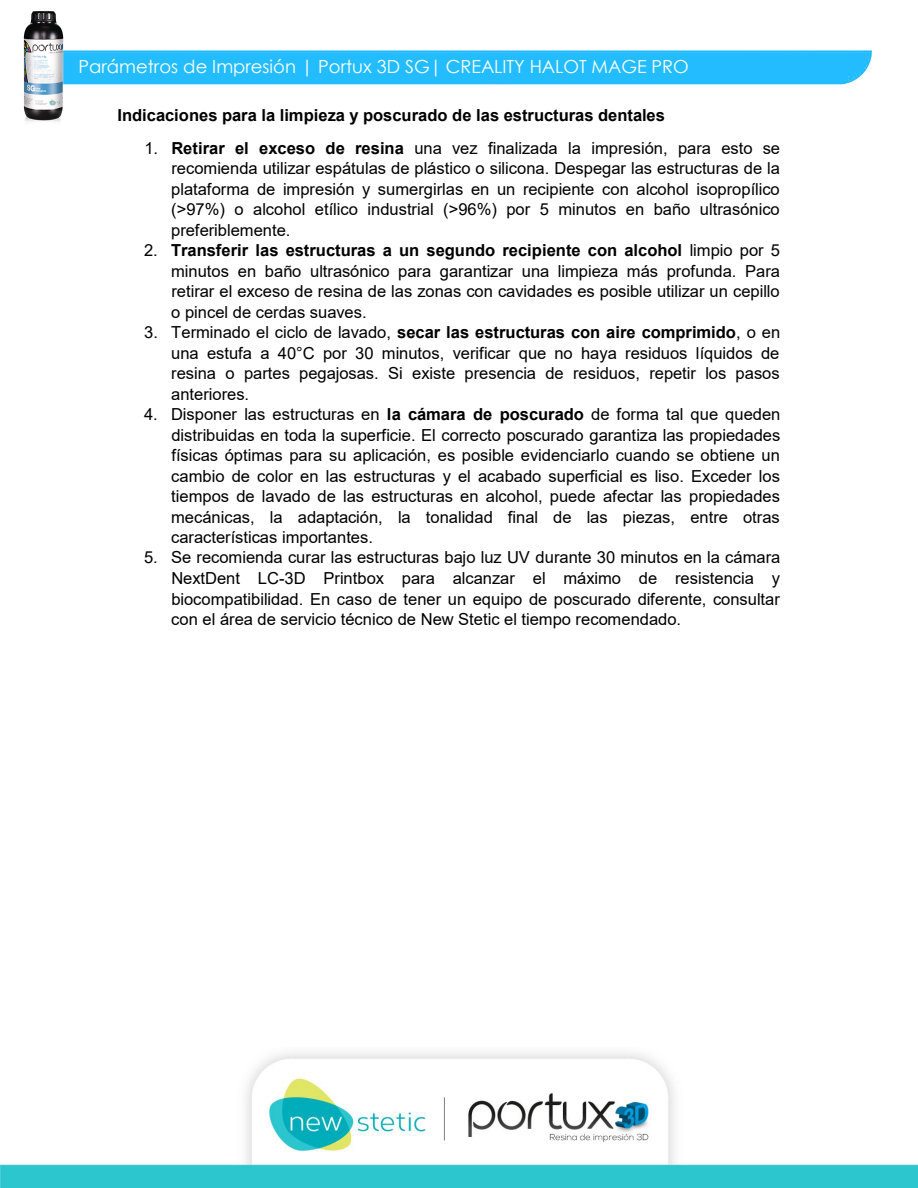
<style>
.page{position:relative;width:918px;height:1188px;background:#fff}
.page>*{position:absolute;margin:0;border:0;box-sizing:border-box;transform-origin:0 0}
.t1{font:18px "Century Gothic";color:#fff}
.t2{font:16.5px/20.5px "Arial";color:#000;text-align:justify}
.t3{font:700 16.5px "Arial";color:#000}
.s1{font-weight:700}
</style>
<div class="page">
<img style="left:0;top:1053px;width:918px;height:134px">
<img style="left:23px;top:11px;width:849px;height:111px">
<p class="t1" style="left:79px;top:54px;width:611px">Parámetros de Impresión | Portux 3D SG| CREALITY HALOT MAGE PRO</p>
<p class="t3" style="left:117px;top:104px;width:549px">Indicaciones para la limpieza y poscurado de las estructuras dentales</p>
<p class="t2" style="left:171px;top:138px;width:611px;text-indent:-27px">1. <span class="s1">Retirar el exceso de resina</span> una vez finalizada la impresión, para esto se recomienda utilizar espátulas de plástico o silicona. Despegar las estructuras de la plataforma de impresión y sumergirlas en un recipiente con alcohol isopropílico (&gt;97%) o alcohol etílico industrial (&gt;96%) por 5 minutos en baño ultrasónico preferiblemente.</p>
<p class="t2" style="left:171px;top:240px;width:611px;text-indent:-27px">2. <span class="s1">Transferir las estructuras a un segundo recipiente con alcohol</span> limpio por 5 minutos en baño ultrasónico para garantizar una limpieza más profunda. Para retirar el exceso de resina de las zonas con cavidades es posible utilizar un cepillo o pincel de cerdas suaves.</p>
<p class="t2" style="left:171px;top:322px;width:611px;text-indent:-27px">3. Terminado el ciclo de lavado, <span class="s1">secar las estructuras con aire comprimido</span>, o en una estufa a 40°C por 30 minutos, verificar que no haya residuos líquidos de resina o partes pegajosas. Si existe presencia de residuos, repetir los pasos anteriores.</p>
<p class="t2" style="left:171px;top:404px;width:611px;text-indent:-27px">4. Disponer las estructuras en <span class="s1">la cámara de poscurado</span> de forma tal que queden distribuidas en toda la superficie. El correcto poscurado garantiza las propiedades físicas óptimas para su aplicación, es posible evidenciarlo cuando se obtiene un cambio de color en las estructuras y el acabado superficial es liso. Exceder los tiempos de lavado de las estructuras en alcohol, puede afectar las propiedades mecánicas, la adaptación, la tonalidad final de las piezas, entre otras características importantes.</p>
<p class="t2" style="left:171px;top:547px;width:611px;text-indent:-27px">5. Se recomienda curar las estructuras bajo luz UV durante 30 minutos en la cámara NextDent LC-3D Printbox para alcanzar el máximo de resistencia y biocompatibilidad. En caso de tener un equipo de poscurado diferente, consultar con el área de servicio técnico de New Stetic el tiempo recomendado.</p>
</div>
